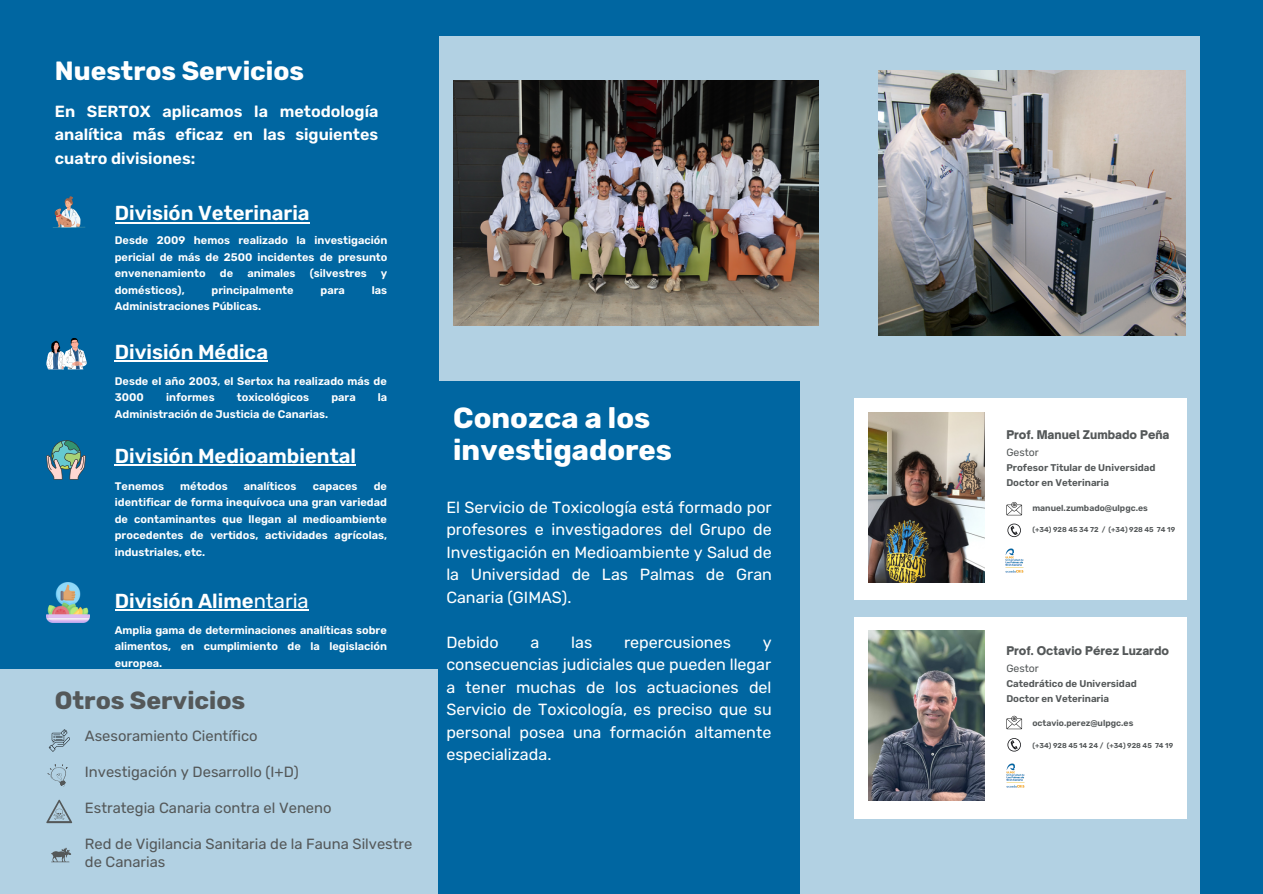
<style>
.page{position:relative;width:1263px;height:894px;background:#fff}
.page>*{position:absolute;margin:0;border:0;box-sizing:border-box;transform-origin:0 0}
.t1{font:700 28.95px/32.5px "Rubik";color:#fff}
.t2{font:700 26.25px "Rubik";color:#fff}
.t3{font:700 24.75px "Rubik";color:#545859}
.t4{font:600 20.25px "Rubik";color:#fff}
.t5{font:16.05px/22.5px "Rubik";color:#fff;text-align:justify}
.t6{font:600 16.05px/23.5px "Rubik";color:#fff;text-align:justify}
.t7{font:14.7px/18px "Rubik";color:#545859}
.t8{font:900 11.55px "Open Sauce One";color:#545859}
.t9{font:600 10.95px/16.5px "Rubik";color:#fff;text-align:justify}
.t10{font:10.5px "Rubik";color:#545859}
.t11{font:600 9.75px/14.5px "Rubik";color:#545859}
.t12{font:600 8.7px "Rubik";color:#545859}
.t13{font:600 7.2px "Rubik";color:#545859}
.s1{font-weight:400}
</style>
<div class="page">
<div style="left:0;top:0;width:1263px;height:893px;background:#0066a1"></div>
<div style="left:0;top:669px;width:438px;height:224px;background:#b2d1e3"></div>
<div style="left:800px;top:100px;width:400px;height:793px;background:#b2d1e3"></div>
<div style="left:854px;top:617px;width:332px;height:201px;background:#fff"></div>
<div style="left:854px;top:398px;width:332px;height:201px;background:#fff"></div>
<div style="left:439px;top:36px;width:761px;height:344px;background:#b2d1e3"></div>
<img style="left:869px;top:412px;width:115px;height:170px">
<img style="left:869px;top:630px;width:115px;height:170px">
<svg style="left:53px;top:196px;width:32px;height:32px"></svg>
<svg style="left:46px;top:338px;width:41px;height:31px"></svg>
<svg style="left:46px;top:440px;width:40px;height:39px"></svg>
<img style="left:46px;top:582px;width:43px;height:40px">
<svg style="left:49px;top:729px;width:21px;height:22px"></svg>
<svg style="left:46px;top:799px;width:26px;height:23px"></svg>
<svg style="left:47px;top:764px;width:21px;height:22px"></svg>
<svg style="left:1006px;top:502px;width:16px;height:13px"></svg>
<svg style="left:1007px;top:523px;width:14px;height:14px"></svg>
<img style="left:879px;top:71px;width:307px;height:264px">
<img style="left:453px;top:81px;width:366px;height:244px">
<svg style="left:51px;top:847px;width:20px;height:15px"></svg>
<svg style="left:1006px;top:715px;width:16px;height:14px"></svg>
<svg style="left:1007px;top:738px;width:14px;height:13px"></svg>
<img style="left:1005px;top:548px;width:19px;height:25px">
<img style="left:1006px;top:763px;width:19px;height:25px">
<hr style="left:115px;top:222px;width:195px;height:1px;background:#fff">
<hr style="left:115px;top:360px;width:153px;height:2px;background:#fff">
<hr style="left:115px;top:464px;width:241px;height:2px;background:#fff">
<hr style="left:115px;top:609px;width:139px;height:1px;background:#fff">
<svg style="left:254px;top:609px;width:12px;height:1px"></svg>
<hr style="left:266px;top:609px;width:43px;height:1px;background:#fff">
<p class="t2" style="left:55px;top:56px;width:251px">Nuestros Servicios</p>
<p class="t6" style="left:55px;top:99px;width:325px">En SERTOX aplicamos la metodología analítica ḿás eficaz en las siguientes cuatro divisiones:</p>
<p class="t4" style="left:115px;top:201px;width:196px">División Veterinaria</p>
<p class="t9" style="left:115px;top:232px;width:274px">Desde 2009 hemos realizado la investigación pericial de más de 2500 incidentes de presunto envenenamiento</p>
<p class="t9" style="left:220px;top:265px;width:15px">de</p>
<p class="t9" style="left:247px;top:265px;width:50px">animales</p>
<p class="t9" style="left:310px;top:265px;width:59px">(silvestres</p>
<p class="t9" style="left:381px;top:265px;width:8px">y</p>
<p class="t9" style="left:115px;top:282px;width:71px">domésticos),</p>
<p class="t9" style="left:212px;top:282px;width:84px">principalmente</p>
<p class="t9" style="left:321px;top:282px;width:26px">para</p>
<p class="t9" style="left:372px;top:282px;width:17px">las</p>
<p class="t9" style="left:115px;top:298px;width:148px">Administraciones Públicas.</p>
<p class="t4" style="left:115px;top:340px;width:155px">División Médica</p>
<p class="t9" style="left:115px;top:372px;width:273px">Desde el año 2003, el Sertox ha realizado más de<br>3000</p>
<p class="t9" style="left:166px;top:389px;width:50px">informes</p>
<p class="t9" style="left:237px;top:389px;width:74px">toxicológicos</p>
<p class="t9" style="left:331px;top:389px;width:26px">para</p>
<p class="t9" style="left:378px;top:389px;width:11px">la</p>
<p class="t9" style="left:115px;top:405px;width:215px">Administración de Justicia de Canarias.</p>
<p class="t4" style="left:115px;top:444px;width:243px">División Medioambiental</p>
<p class="t9" style="left:115px;top:477px;width:51px">Tenemos</p>
<p class="t9" style="left:180px;top:477px;width:49px">métodos</p>
<p class="t9" style="left:244px;top:477px;width:54px">analíticos</p>
<p class="t9" style="left:313px;top:477px;width:46px">capaces</p>
<p class="t9" style="left:115px;top:477px;width:274px;text-indent:259px">de identificar de forma inequívoca una gran variedad de contaminantes que llegan al medioambiente procedentes de vertidos, actividades agrícolas, industriales, etc.</p>
<p class="t4" style="left:115px;top:588px;width:195px">División Alime<span class="s1">ntaria</span></p>
<p class="t9" style="left:115px;top:621px;width:274px">Amplia gama de determinaciones analíticas sobre alimentos, en cumplimiento de la legislación europea.</p>
<p class="t3" style="left:55px;top:686px;width:192px">Otros Servicios</p>
<p class="t7" style="left:85px;top:727px;width:174px">Asesoramiento Científico</p>
<p class="t7" style="left:85px;top:763px;width:215px">Investigación y Desarrollo (I+D)</p>
<p class="t7" style="left:85px;top:798px;width:248px">Estrategia Canaria contra el Veneno</p>
<p class="t7" style="left:85px;top:834px;width:329px">Red de Vigilancia Sanitaria de la Fauna Silvestre de Canarias</p>
<p class="t1" style="left:453px;top:401px;width:220px">Conozca a los investigadores</p>
<p class="t5" style="left:446px;top:496px;width:327px">El Servicio de Toxicología está formado por profesores e investigadores del Grupo de Investigación en Medioambiente y Salud de la Universidad de Las Palmas de Gran Canaria (GIMAS).</p>
<p class="t5" style="left:446px;top:631px;width:54px">Debido</p>
<p class="t5" style="left:531px;top:631px;width:10px">a</p>
<p class="t5" style="left:571px;top:631px;width:23px">las</p>
<p class="t5" style="left:624px;top:631px;width:108px">repercusiones</p>
<p class="t5" style="left:446px;top:631px;width:327px;text-indent:316px">y consecuencias judiciales que pueden llegar a tener muchas de los actuaciones del Servicio de Toxicología, es preciso que su personal posea una formación altamente especializada.</p>
<p class="t8" style="left:1006px;top:428px;width:165px">Prof. Manuel Zumbado Peña</p>
<p class="t10" style="left:1006px;top:446px;width:34px">Gestor</p>
<p class="t11" style="left:1006px;top:460px;width:151px">Profesor Titular de Universidad</p>
<p class="t11" style="left:1006px;top:475px;width:104px">Doctor en Veterinaria</p>
<p class="t12" style="left:1032px;top:503px;width:117px">manuel.zumbado@ulpgc.es</p>
<p class="t13" style="left:1032px;top:525px;width:144px">(+34) 928 45 34 72 / (+34) 928 45 74 19</p>
<p class="t8" style="left:1006px;top:643px;width:164px">Prof. Octavio Pérez Luzardo</p>
<p class="t10" style="left:1006px;top:661px;width:34px">Gestor</p>
<p class="t11" style="left:1006px;top:676px;width:132px">Catedrático de Universidad<br>Doctor en Veterinaria</p>
<p class="t12" style="left:1032px;top:717px;width:102px">octavio.perez@ulpgc.es</p>
<p class="t13" style="left:1032px;top:740px;width:142px">(+34) 928 45 14 24 / (+34) 928 45 74 19</p>
</div>
